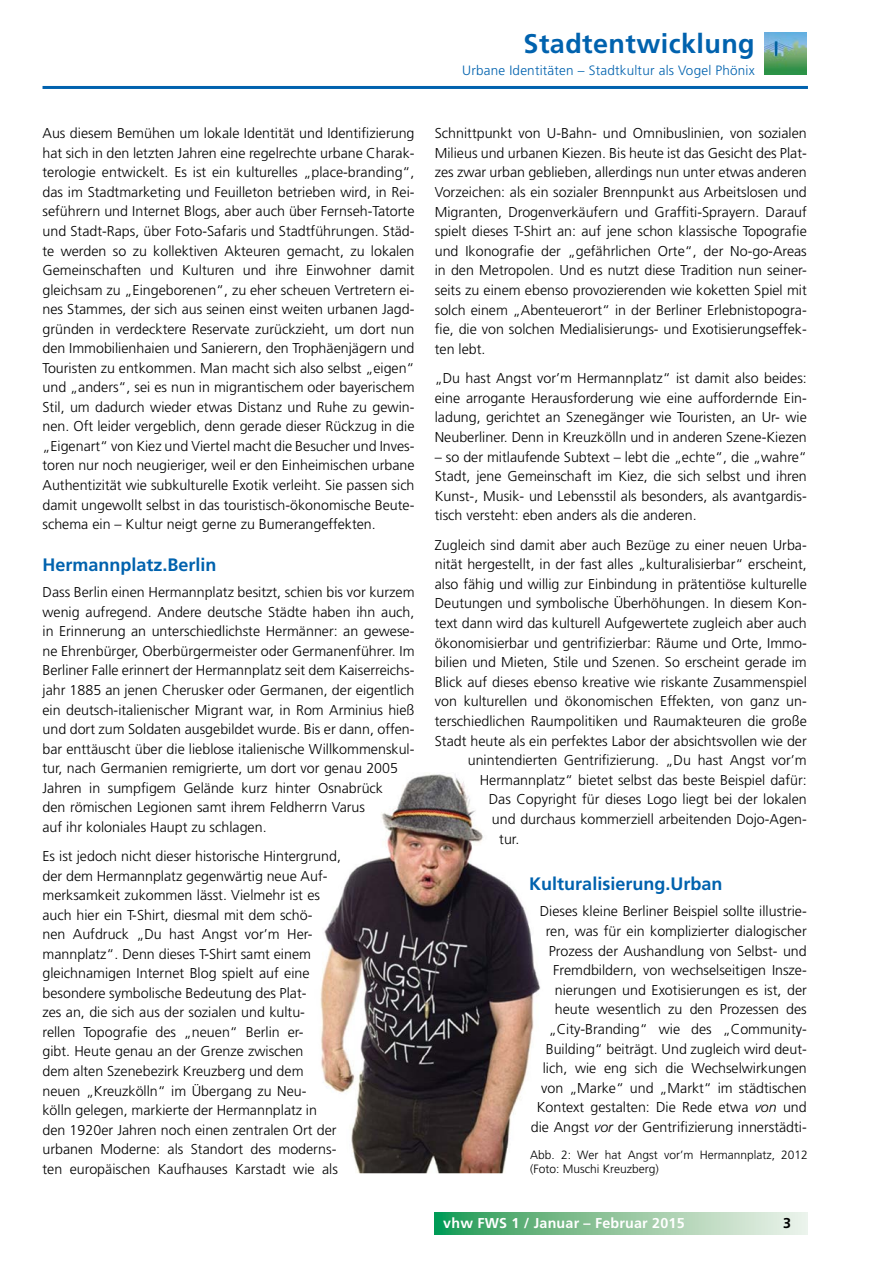
<style>
.page{position:relative;width:893px;height:1263px;background:#fff}
.page>*{position:absolute;margin:0;border:0;box-sizing:border-box;transform-origin:0 0}
.t1{font:700 27px "Frutiger LT";letter-spacing:.015em;color:#0062ae}
.t2{font:700 18px "Frutiger LT";color:#0062ae}
.t3{font:300 14.25px/19.5px "Frutiger LT";color:#000;text-align:justify}
.t4{font:700 14.25px "Frutiger LT";letter-spacing:.015em;color:#fff}
.t5{font:700 14.25px "Frutiger LT";color:#000}
.t6{font:300 13.5px "Frutiger LT";letter-spacing:.015em;color:#0062ae}
.t7{font:300 12px/14.4px "Frutiger CE";color:#000}
.s1{font-family:"Frutiger";font-style:italic}
</style>
<div class="page">
<hr style="left:43px;top:86px;width:765px;height:3px;background:#0062ae">
<svg style="left:435px;top:1213px;width:373px;height:21px;background:#8ec69f"></svg>
<img style="left:764px;top:32px;width:42px;height:43px">
<img style="left:320px;top:773px;width:201px;height:400px">
<p class="t3" style="left:43px;top:124px;width:374px">Aus diesem Bemühen um lokale Identität und Identifizierung hat sich in den letzten Jahren eine regelrechte urbane Charak&shy;terologie entwickelt. Es ist ein kulturelles „place-branding“, das im Stadtmarketing und Feuilleton betrieben wird, in Rei&shy;seführern und Internet Blogs, aber auch über Fernseh-Tatorte und Stadt-Raps, über Foto-Safaris und Stadtführungen. Städ&shy;te werden so zu kollektiven Akteuren gemacht, zu lokalen Gemeinschaften und Kulturen und ihre Einwohner damit gleichsam zu „Eingeborenen“, zu eher scheuen Vertretern ei&shy;nes Stammes, der sich aus seinen einst weiten urbanen Jagd&shy;gründen in verdecktere Reservate zurückzieht, um dort nun den Immobilienhaien und Sanierern, den Trophäenjägern und Touristen zu entkommen. Man macht sich also selbst „eigen“ und „anders“, sei es nun in migrantischem oder bayerischem Stil, um dadurch wieder etwas Distanz und Ruhe zu gewin&shy;nen. Oft leider vergeblich, denn gerade dieser Rückzug in die „Eigenart“ von Kiez und Viertel macht die Besucher und Inves&shy;toren nur noch neugieriger, weil er den Einheimischen urbane Authentizität wie subkulturelle Exotik verleiht. Sie passen sich damit ungewollt selbst in das touristisch-ökonomische Beute&shy;schema ein – Kultur neigt gerne zu Bumerangeffekten.</p>
<p class="t2" style="left:43px;top:554px;width:176px">Hermannplatz.Berlin</p>
<p class="t3" style="left:43px;top:583px;width:374px;text-align:left">Dass Berlin einen Hermannplatz besitzt, schien bis vor kurzem wenig aufregend. Andere deutsche Städte haben ihn auch, in Erinnerung an unterschiedlichste Hermänner: an gewese&shy;ne Ehrenbürger, Oberbürgermeister oder Germanenführer. Im Berliner Falle erinnert der Hermannplatz seit dem Kaiserreichs&shy;jahr 1885 an jenen Cherusker oder Germanen, der eigentlich ein deutsch-italienischer Migrant war, in Rom Arminius hieß und dort zum Soldaten ausgebildet wurde. Bis er dann, offen&shy;bar enttäuscht über die lieblose italienische Willkommenskul&shy;tur, nach Germanien remigrierte, um dort vor genau 2005<br>Jahren in sumpfigem Gelände kurz hinter Osnabrück<br>den römischen Legionen samt ihrem Feldherrn Varus<br>auf ihr koloniales Haupt zu schlagen.</p>
<p class="t3" style="left:43px;top:846px;width:300px;text-align:left">Es ist jedoch nicht dieser historische Hintergrund, der dem Hermannplatz gegenwärtig neue Auf&shy;merksamkeit zukommen lässt. Vielmehr ist es auch hier ein T-Shirt, diesmal mit dem schö-<br>nen Aufdruck „Du hast Angst vor’m Her&shy;mannplatz“. Denn dieses T-Shirt samt einem gleichnamigen Internet Blog spielt auf eine besondere symbolische Bedeutung des Plat-<br>zes an, die sich aus der sozialen und kultu-<br>rellen Topografie des „neuen“ Berlin er-<br>gibt. Heute genau an der Grenze zwischen<br>dem alten Szenebezirk Kreuzberg und dem neuen „Kreuzkölln“ im Übergang zu Neu-<br>kölln gelegen, markierte der Hermannplatz in den 1920er Jahren noch einen zentralen Ort der urbanen Moderne: als Standort des moderns&shy;ten europäischen Kaufhauses Karstadt wie als</p>
<h1 class="t1" style="left:524px;top:28px;width:233px">Stadtentwicklung</h1>
<p class="t6" style="left:462px;top:62px;width:294px">Urbane Identitäten – Stadtkultur als Vogel Phönix</p>
<p class="t3" style="left:435px;top:124px;width:374px">Schnittpunkt von U-Bahn- und Omnibuslinien, von sozialen Milieus und urbanen Kiezen. Bis heute ist das Gesicht des Plat&shy;zes zwar urban geblieben, allerdings nun unter etwas anderen Vorzeichen: als ein sozialer Brennpunkt aus Arbeitslosen und Migranten, Drogenverkäufern und Graffiti-Sprayern. Darauf spielt dieses T-Shirt an: auf jene schon klassische Topografie und Ikonografie der „gefährlichen Orte“, der No-go-Areas in den Metropolen. Und es nutzt diese Tradition nun seiner&shy;seits zu einem ebenso provozierenden wie koketten Spiel mit solch einem „Abenteuerort“ in der Berliner Erlebnistopogra&shy;fie, die von solchen Medialisierungs- und Exotisierungseffek&shy;ten lebt.</p>
<p class="t3" style="left:435px;top:369px;width:374px">„Du hast Angst vor’m Hermannplatz“ ist damit also beides: eine arrogante Herausforderung wie eine auffordernde Ein&shy;ladung, gerichtet an Szenegänger wie Touristen, an Ur- wie Neuberliner. Denn in Kreuzkölln und in anderen Szene-Kiezen</p>
<p class="t3" style="left:435px;top:447px;width:374px">– so der mitlaufende Subtext – lebt die „echte“, die „wahre“ Stadt, jene Gemeinschaft im Kiez, die sich selbst und ihren Kunst-, Musik- und Lebensstil als besonders, als avantgardis&shy;tisch versteht: eben anders als die anderen.</p>
<p class="t3" style="left:435px;top:535px;width:374px">Zugleich sind damit aber auch Bezüge zu einer neuen Urba-</p>
<p class="t3" style="left:435px;top:555px;width:374px">nität hergestellt, in der fast alles „kulturalisierbar“ erscheint,</p>
<p class="t3" style="left:435px;top:574px;width:373px">also fähig und willig zur Einbindung in prätentiöse kulturelle</p>
<p class="t3" style="left:435px;top:594px;width:373px">Deutungen und symbolische Überhöhungen. In diesem Kon-</p>
<p class="t3" style="left:435px;top:614px;width:374px">text dann wird das kulturell Aufgewertete zugleich aber auch</p>
<p class="t3" style="left:435px;top:633px;width:373px">ökonomisierbar und gentrifizierbar: Räume und Orte, Immo-</p>
<p class="t3" style="left:435px;top:653px;width:373px">bilien und Mieten, Stile und Szenen. So erscheint gerade im</p>
<p class="t3" style="left:435px;top:672px;width:374px">Blick auf dieses ebenso kreative wie riskante Zusammenspiel</p>
<p class="t3" style="left:435px;top:692px;width:374px">von kulturellen und ökonomischen Effekten, von ganz un-</p>
<p class="t3" style="left:435px;top:711px;width:373px">terschiedlichen Raumpolitiken und Raumakteuren die große</p>
<p class="t3" style="left:435px;top:731px;width:373px">Stadt heute als ein perfektes Labor der absichtsvollen wie der</p>
<p class="t3" style="left:468px;top:751px;width:340px">unintendierten Gentrifizierung. „Du hast Angst vor’m</p>
<p class="t3" style="left:480px;top:770px;width:328px">Hermannplatz“ bietet selbst das beste Beispiel dafür:</p>
<p class="t3" style="left:489px;top:790px;width:319px">Das Copyright für dieses Logo liegt bei der lokalen</p>
<p class="t3" style="left:492px;top:809px;width:317px">und durchaus kommerziell arbeitenden Dojo-Agen-</p>
<p class="t3" style="left:499px;top:829px;width:22px">tur.</p>
<p class="t2" style="left:529px;top:874px;width:195px">Kulturalisierung.Urban</p>
<p class="t3" style="left:531px;top:902px;width:278px;text-align:right">Dieses kleine Berliner Beispiel sollte illustrie&shy;ren, was für ein komplizierter dialogischer Prozess der Aushandlung von Selbst- und Fremdbildern, von wechselseitigen Insze&shy;nierungen und Exotisierungen es ist, der heute wesentlich zu den Prozessen des „City-Branding“ wie des „Community-Building“ beiträgt. Und zugleich wird deut&shy;lich, wie eng sich die Wechselwirkungen von „Marke“ und „Markt“ im städtischen Kontext gestalten: Die Rede etwa <span class="s1">von</span> und die Angst <span class="s1">vor</span> der Gentrifizierung innerstädti-</p>
<p class="t7" style="left:530px;top:1147px;width:279px">Abb. 2: Wer hat Angst vor’m Hermannplatz, 2012 (Foto: Muschi Kreuzberg)</p>
<p class="t4" style="left:443px;top:1215px;width:243px">vhw FWS 1 / Januar – Februar 2015</p>
<p class="t5" style="left:783px;top:1214px;width:9px">3</p>
</div>
